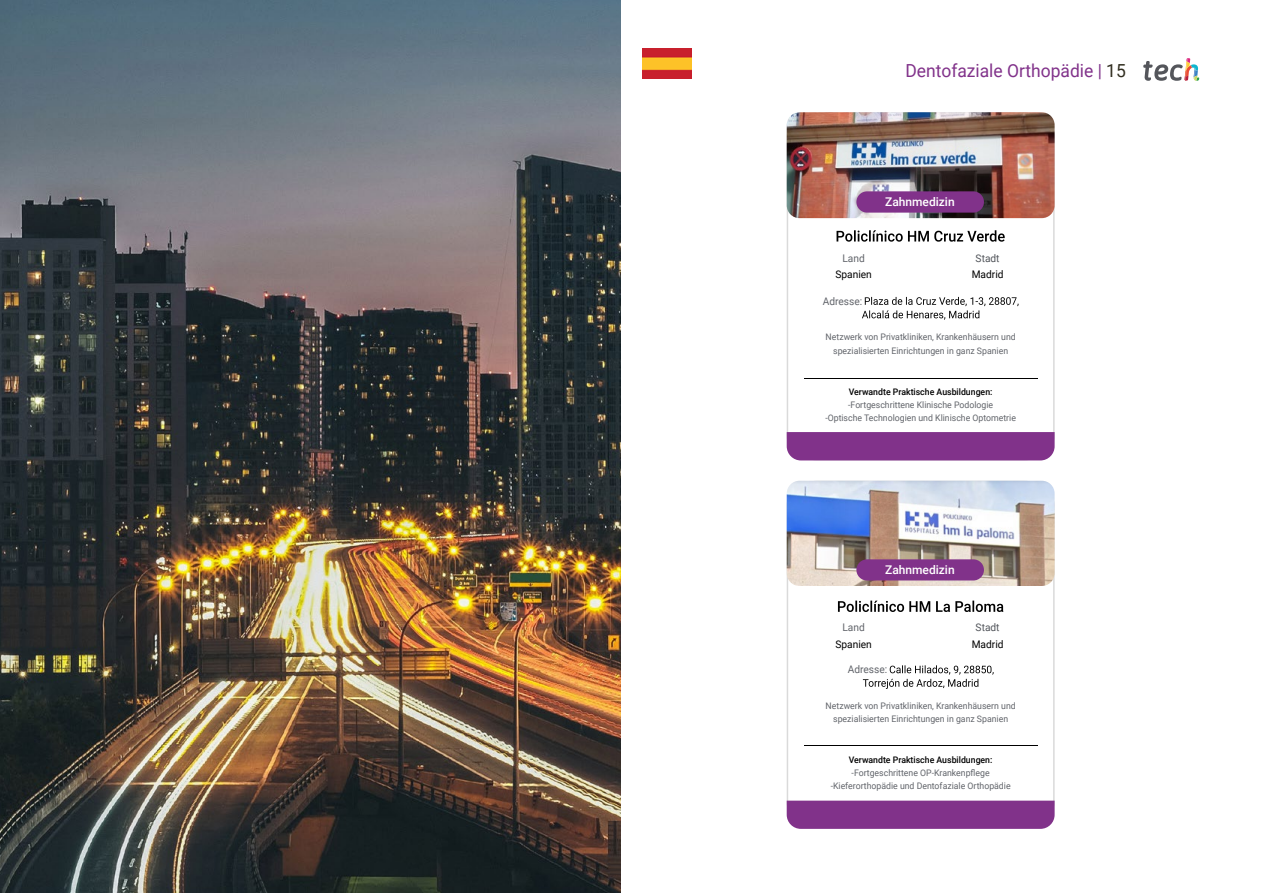
<style>
.page{position:relative;width:1263px;height:893px;background:#fff}
.page>*{position:absolute;margin:0;border:0;box-sizing:border-box;transform-origin:0 0}
.t1{font:18px "Roboto";color:#81328a}
.t2{font:500 12px "Roboto";color:#fff}
.t3{font:10.5px "Roboto";color:#000}
.t4{font:10.5px "Roboto";color:#61646a}
.t5{font:10.5px "Roboto";color:#52555b}
.t6{font:9px/13.5px "Roboto";color:#61646a;text-align:center}
.t7{font:500 9px "Roboto";color:#000}
.s1{color:#7e3289}
.s2{color:#312e20}
</style>
<div class="page">
<svg style="left:1143px;top:58px;width:56px;height:23px"></svg>
<img style="left:0;top:0;width:621px;height:893px">
<img style="left:642px;top:49px;width:49px;height:30px">
<svg style="left:786px;top:121px;width:269px;height:340px"></svg>
<img style="left:787px;top:112px;width:267px;height:106px">
<div style="left:856px;top:191px;width:128px;height:22px;background:#81328a;border-radius:11px"></div>
<div style="left:787px;top:432px;width:267px;height:28px;background:#81328a"></div>
<hr style="left:804px;top:379px;width:233px;height:1px;background:#000">
<svg style="left:836px;top:230px;width:169px;height:12px"></svg>
<svg style="left:862px;top:297px;width:156px;height:23px"></svg>
<svg style="left:786px;top:480px;width:269px;height:339px"></svg>
<img style="left:787px;top:481px;width:267px;height:105px">
<div style="left:856px;top:559px;width:128px;height:21px;background:#81328a;border-radius:11px"></div>
<div style="left:787px;top:801px;width:267px;height:28px;background:#81328a"></div>
<hr style="left:804px;top:746px;width:233px;height:1px;background:#000">
<svg style="left:838px;top:601px;width:165px;height:11px"></svg>
<svg style="left:863px;top:665px;width:130px;height:24px"></svg>
<h1 class="t1" style="left:905px;top:58px;width:222px">Dentofaziale Orthopädie <span class="s1">|</span> <span class="s2">15</span></h1>
<h2 class="t2" style="left:885px;top:194px;width:71px">Zahnmedizin</h2>
<p class="t4" style="left:842px;top:250px;width:24px">Land</p>
<p class="t3" style="left:835px;top:267px;width:38px">Spanien</p>
<p class="t5" style="left:976px;top:250px;width:25px">Stadt</p>
<p class="t3" style="left:972px;top:267px;width:33px">Madrid</p>
<p class="t4" style="left:823px;top:294px;width:41px">Adresse:</p>
<p class="t6" style="left:826px;top:330px;width:192px">Netzwerk von Privatkliniken, Krankenhäusern und spezialisierten Einrichtungen in ganz Spanien</p>
<p class="t7" style="left:849px;top:385px;width:145px">Verwandte Praktische Ausbildungen:</p>
<p class="t6" style="left:825px;top:398px;width:192px">-Fortgeschrittene Klinische Podologie<br>-Optische Technologien und Klinische Optometrie</p>
<h2 class="t2" style="left:885px;top:562px;width:71px">Zahnmedizin</h2>
<p class="t4" style="left:842px;top:620px;width:24px">Land</p>
<p class="t3" style="left:835px;top:636px;width:38px">Spanien</p>
<p class="t5" style="left:976px;top:620px;width:25px">Stadt</p>
<p class="t3" style="left:972px;top:636px;width:33px">Madrid</p>
<p class="t4" style="left:848px;top:662px;width:41px">Adresse:</p>
<p class="t6" style="left:826px;top:698px;width:192px">Netzwerk von Privatkliniken, Krankenhäusern und spezialisierten Einrichtungen in ganz Spanien</p>
<p class="t7" style="left:849px;top:753px;width:145px">Verwandte Praktische Ausbildungen:</p>
<p class="t6" style="left:831px;top:766px;width:181px">-Fortgeschrittene OP-Krankenpflege -Kieferorthopädie und Dentofaziale Orthopädie</p>
</div>
